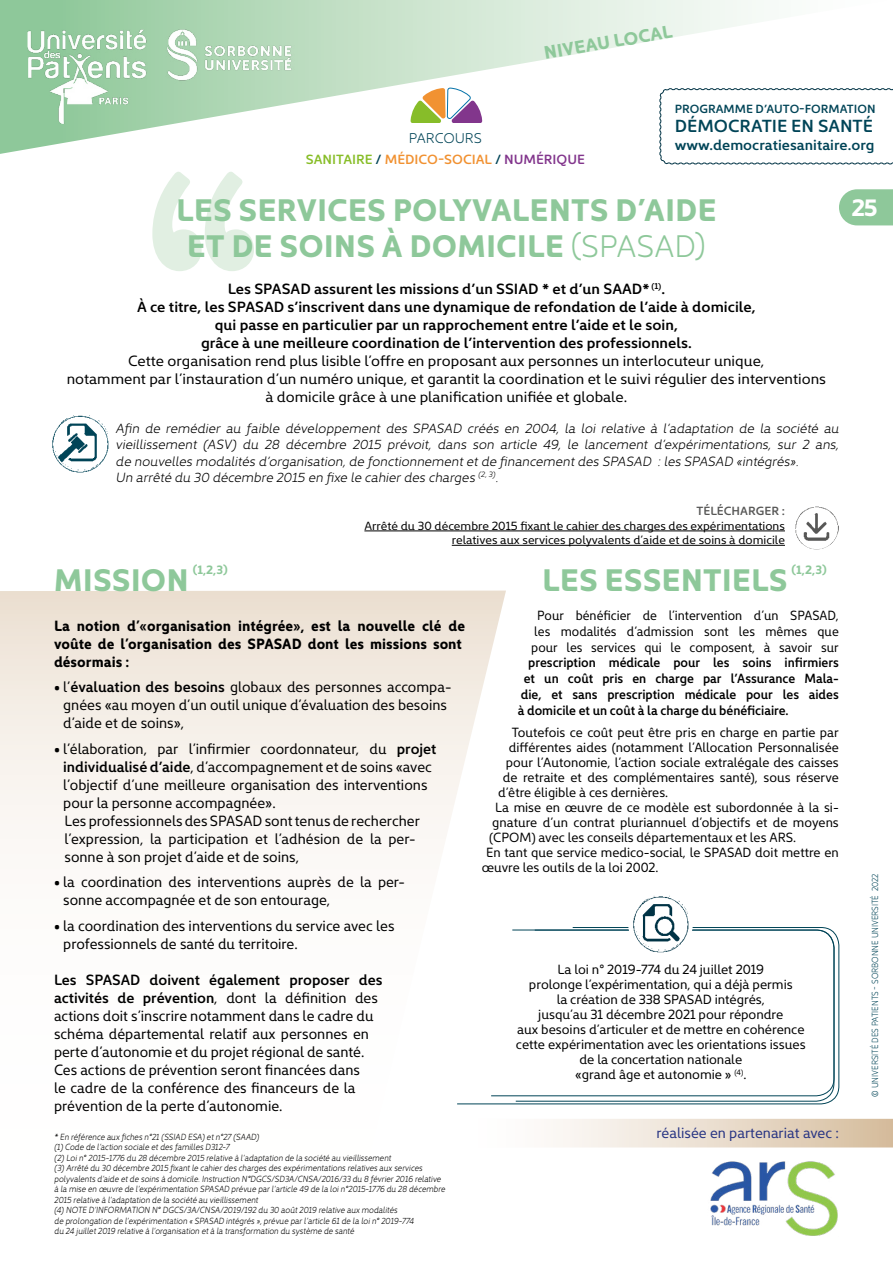
<style>
.page{position:relative;width:893px;height:1263px;background:#fff}
.page>*{position:absolute;margin:0;border:0;box-sizing:border-box;transform-origin:0 0}
.t1{font:500 321px "Brandon Text";color:#e1efe2}
.t2{font:700 31.5px/36px "Kyrial Display Pro";color:#8ec89a;text-align:center}
.t3{font:700 24px "Kyrial Display Pro";color:#fff}
.t4{font:700 18.3px "Kyrial Display Pro";color:#8ec89a}
.t5{font:600 17.7px "Kyrial Display Pro";color:#004457}
.t6{font:15px/18px "Kyrial Display Pro";color:#000;scale:.95 1}
.t7{font:600 15px/18px "Kyrial Display Pro";color:#000;text-align:center}
.t8{font:15px/18px "Kyrial Display Pro";color:#000;text-align:center}
.t9{font:700 15px/18px "Kyrial Display Pro";color:#000;scale:.95 1}
.t10{font:15px "Kyrial Display Pro";color:#283583;scale:.95 1}
.t11{font:600 14.7px "Kyrial Display Pro";color:#004457}
.t12{font:300 14.25px "Kyrial Display Pro";color:#004457}
.t13{font:13.5px "Kyrial Display Pro";color:#000;scale:.95 1}
.t14{font:italic 300 13.5px/16.2px "Kyrial Display Pro";color:#000}
.t15{font:13.5px/15px "Kyrial Display Pro";color:#000;text-align:center}
.t16{font:600 13.5px "Kyrial Display Pro";letter-spacing:-.005em;color:#000;scale:.92 1}
.t17{font:13.5px/15.8px "Kyrial Display Pro";color:#000;text-align:center;scale:.92 1}
.t18{font:600 13.5px "Kyrial Display Pro";color:#f19131}
.t19{font:700 12.3px "Kyrial Display Pro";color:#8ec89a}
.t20{font:12px/14.4px "Kyrial Display Pro";color:#000;text-align:right}
.t21{font:600 12px "Kyrial Display Pro";color:#004457}
.t22{font:600 12px "Kyrial Display Pro";color:#575756}
.t23{font:italic 300 9px/10.5px "Kyrial Display Pro";color:#000;scale:.9 1}
.t24{font:300 9px "Kyrial Display Pro";color:#004457;scale:.9 1}
.s1{color:#87bd27}
.s2{color:#004457}
.s3{color:#82358c}
.s4{font-weight:300}
.s5{font-weight:600}
.s6{font-weight:400}
</style>
<div class="page">
<svg style="left:551px;top:1119px;width:342px;height:28px"></svg>
<img style="left:710px;top:1161px;width:128px;height:75px">
<svg style="left:0;top:0;width:752px;height:154px"></svg>
<img style="left:27px;top:29px;width:268px;height:95px">
<svg style="left:659px;top:88px;width:234px;height:77px"></svg>
<svg style="left:0;top:591px;width:506px;height:514px"></svg>
<svg style="left:839px;top:189px;width:54px;height:36px"></svg>
<img style="left:52px;top:416px;width:57px;height:56px">
<img style="left:794px;top:505px;width:45px;height:44px;border-radius:22px">
<hr style="left:364px;top:531px;width:421px;height:1px;background:#000">
<hr style="left:452px;top:545px;width:333px;height:1px;background:#000">
<svg style="left:457px;top:927px;width:382px;height:177px"></svg>
<div style="left:628px;top:893px;width:65px;height:64px;background:#fff;border-radius:50%"></div>
<img style="left:630px;top:895px;width:60px;height:57px">
<svg style="left:410px;top:88px;width:72px;height:35px"></svg>
<p class="t4" style="left:542px;top:40px;width:131px;rotate:-10deg">NIVEAU LOCAL</p>
<p class="t12" style="left:409px;top:127px;width:74px">PARCOURS</p>
<p class="t18" style="left:306px;top:149px;width:281px"><span class="s1">SANITAIRE</span> <span class="s2">/</span> MÉDICO-SOCIAL <span class="s2">/</span> <span class="s3">NUMÉRIQUE</span></p>
<p class="t21" style="left:675px;top:100px;width:202px">PROGRAMME D’AUTO-FORMATION</p>
<p class="t5" style="left:675px;top:113px;width:200px">DÉMOCRATIE EN SANTÉ</p>
<p class="t11" style="left:675px;top:135px;width:201px">www.democratiesanitaire.org</p>
<h1 class="t1" style="left:138px;top:67px;width:129px">‘‘</h1>
<h2 class="t2" style="left:176px;top:190px;width:542px">LES SERVICES POLYVALENTS D’AIDE<br>ET DE SOINS À DOMICILE <span class="s4">(SPASAD)</span></h2>
<p class="t7" style="left:137px;top:279px;width:620px">Les SPASAD assurent les missions d’un SSIAD * et d’un SAAD* <sup>(1)</sup>.<br>À ce titre, les SPASAD s’inscrivent dans une dynamique de refondation de l’aide à domicile, qui passe en particulier par un rapprochement entre l’aide et le soin,<br>grâce à une meilleure coordination de l’intervention des professionnels.</p>
<p class="t8" style="left:67px;top:351px;width:761px">Cette organisation rend plus lisible l’offre en proposant aux personnes un interlocuteur unique,<br>notamment par l’instauration d’un numéro unique, et garantit la coordination et le suivi régulier des interventions à domicile grâce à une planification unifiée et globale.</p>
<p class="t14" style="left:116px;top:419px;width:725px">Afin de remédier au faible développement des SPASAD créés en 2004, la loi relative à l’adaptation de la société au vieillissement (ASV) du 28 décembre 2015 prévoit, dans son article 49, le lancement d’expérimentations, sur 2 ans, de nouvelles modalités d’organisation, de fonctionnement et de financement des SPASAD : les SPASAD «intégrés».<br>Un arrêté du 30 décembre 2015 en fixe le cahier des charges <sup>(2,</sup> <sup>3)</sup>.</p>
<p class="t22" style="left:696px;top:502px;width:90px">TÉLÉCHARGER :</p>
<p class="t20" style="left:364px;top:518px;width:422px">Arrêté du 30 décembre 2015 fixant le cahier des charges des expérimentations relatives aux services polyvalents d’aide et de soins à domicile</p>
<h2 class="t2" style="left:54px;top:560px;width:136px">MISSION</h2>
<p class="t19" style="left:193px;top:560px;width:37px">(1,2,3)</p>
<h2 class="t2" style="left:542px;top:560px;width:247px">LES ESSENTIELS</h2>
<p class="t19" style="left:791px;top:560px;width:37px">(1,2,3)</p>
<p class="t17" style="left:531px;top:607px;width:336px">Pour bénéficier de l’intervention d’un SPASAD, les modalités d’admission sont les mêmes que pour les services qui le composent, à savoir sur</p>
<p class="t16" style="left:528px;top:653px;width:339px">prescription médicale pour les soins infirmiers</p>
<p class="t16" style="left:524px;top:669px;width:344px">et un coût pris en charge par l’Assurance Mala-</p>
<p class="t16" style="left:521px;top:684px;width:347px">die, et sans prescription médicale pour les aides</p>
<p class="t16" style="left:518px;top:700px;width:296px">à domicile et un coût à la charge du bénéficiaire.</p>
<p class="t13" style="left:512px;top:723px;width:346px">Toutefois ce coût peut être pris en charge en partie par</p>
<p class="t13" style="left:509px;top:738px;width:349px">différentes aides (notamment l’Allocation Personnalisée</p>
<p class="t13" style="left:506px;top:753px;width:352px">pour l’Autonomie, l’action sociale extralégale des caisses</p>
<p class="t13" style="left:503px;top:768px;width:355px">de retraite et des complémentaires santé), sous réserve</p>
<p class="t13" style="left:498px;top:783px;width:180px">d’être éligible à ces dernières.</p>
<p class="t13" style="left:495px;top:798px;width:363px">La mise en œuvre de ce modèle est subordonnée à la si-</p>
<p class="t13" style="left:492px;top:813px;width:366px">gnature d’un contrat pluriannuel d’objectifs et de moyens</p>
<p class="t13" style="left:489px;top:828px;width:324px">(CPOM) avec les conseils départementaux et les ARS.</p>
<p class="t13" style="left:486px;top:843px;width:373px">En tant que service medico-social, le SPASAD doit mettre en</p>
<p class="t13" style="left:482px;top:858px;width:187px">œuvre les outils de la loi 2002.</p>
<p class="t9" style="left:54px;top:615px;width:434px">La notion d’<span class="s5">«</span>organisation intégrée<span class="s5">»</span>, est la nouvelle clé de voûte de l’organisation des SPASAD dont les missions sont désormais :</p>
<p class="t6" style="left:63px;top:677px;width:410px;text-indent:-9px">• l’<span class="s5">évaluation des besoins</span> globaux des personnes accompa&shy;gnées «au moyen d’un outil unique d’évaluation des besoins d’aide et de soins»,</p>
<p class="t6" style="left:63px;top:738px;width:394px;text-indent:-9px">• l’élaboration, par l’infirmier coordonnateur, du <span class="s5">projet individualisé d’aide</span>, d’accompagnement et de soins «avec l’objectif d’une meilleure organisation des interventions pour la personne accompagnée».<br>Les professionnels des SPASAD sont tenus de rechercher l’expression, la participation et l’adhésion de la per&shy;sonne à son projet d’aide et de soins,</p>
<p class="t6" style="left:63px;top:872px;width:361px;text-indent:-9px">• la coordination des interventions auprès de la per&shy;sonne accompagnée et de son entourage,</p>
<p class="t6" style="left:63px;top:915px;width:350px;text-indent:-9px">• la coordination des interventions du service avec les professionnels de santé du territoire.</p>
<p class="t6" style="left:54px;top:969px;width:347px"><span class="s5">Les SPASAD doivent également proposer des activités de prévention</span>, dont la définition des actions doit s’inscrire notamment dans le cadre du schéma départemental relatif aux personnes en perte d’autonomie et du projet régional de santé.<br>Ces actions de prévention seront financées dans<br>le cadre de la conférence des financeurs de la prévention de la perte d’autonomie.</p>
<p class="t15" style="left:516px;top:961px;width:291px">La loi n° 2019-774 du 24 juillet 2019<br>prolonge l’expérimentation, qui a déjà permis<br>la création de 338 SPASAD intégrés,<br>jusqu’au 31 décembre 2021 pour répondre<br>aux besoins d’articuler et de mettre en cohérence cette expérimentation avec les orientations issues de la concertation nationale<br>«grand âge et autonomie » <sup>(4)</sup>.</p>
<p class="t23" style="left:54px;top:1130px;width:436px">* En référence aux fiches n°21 (SSIAD ESA) et n°27 (SAAD)<br>(1) Code de l’action sociale et des familles D312-7<br>(2) Loi n° 2015-1776 du 28 décembre 2015 relative à l’adaptation de la société au vieillissement<br>(3) Arrêté du 30 décembre 2015 fixant le cahier des charges des expérimentations relatives aux services polyvalents d’aide et de soins à domicile. Instruction N°DGCS/SD3A/CNSA/2016/33 du 8 février 2016 relative à la mise en œuvre de l’expérimentation SPASAD prévue par l’article 49 de la loi n°2015-1776 du 28 décembre 2015 relative à l’adaptation de la société au vieillissement<br>(4) NOTE D’INFORMATION N° DGCS/3A/CNSA/2019/192 du 30 août 2019 relative aux modalités<br>de prolongation de l’expérimentation « SPASAD intégrés », prévue par l’article 61 de la loi n° 2019-774<br>du 24 juillet 2019 relative à l’organisation et à la transformation du système de santé</p>
<p class="t10" style="left:656px;top:1123px;width:194px">réalisée en partenariat avec :</p>
<h3 class="t3" style="left:851px;top:190px;width:28px">25</h3>
<p class="t24" style="left:868px;top:1097px;width:249px;rotate:-90deg"><span class="s6">©</span> UNIVERSITÉ DES PATIENTS - SORBONNE UNIVERSITÉ 2022</p>
</div>
